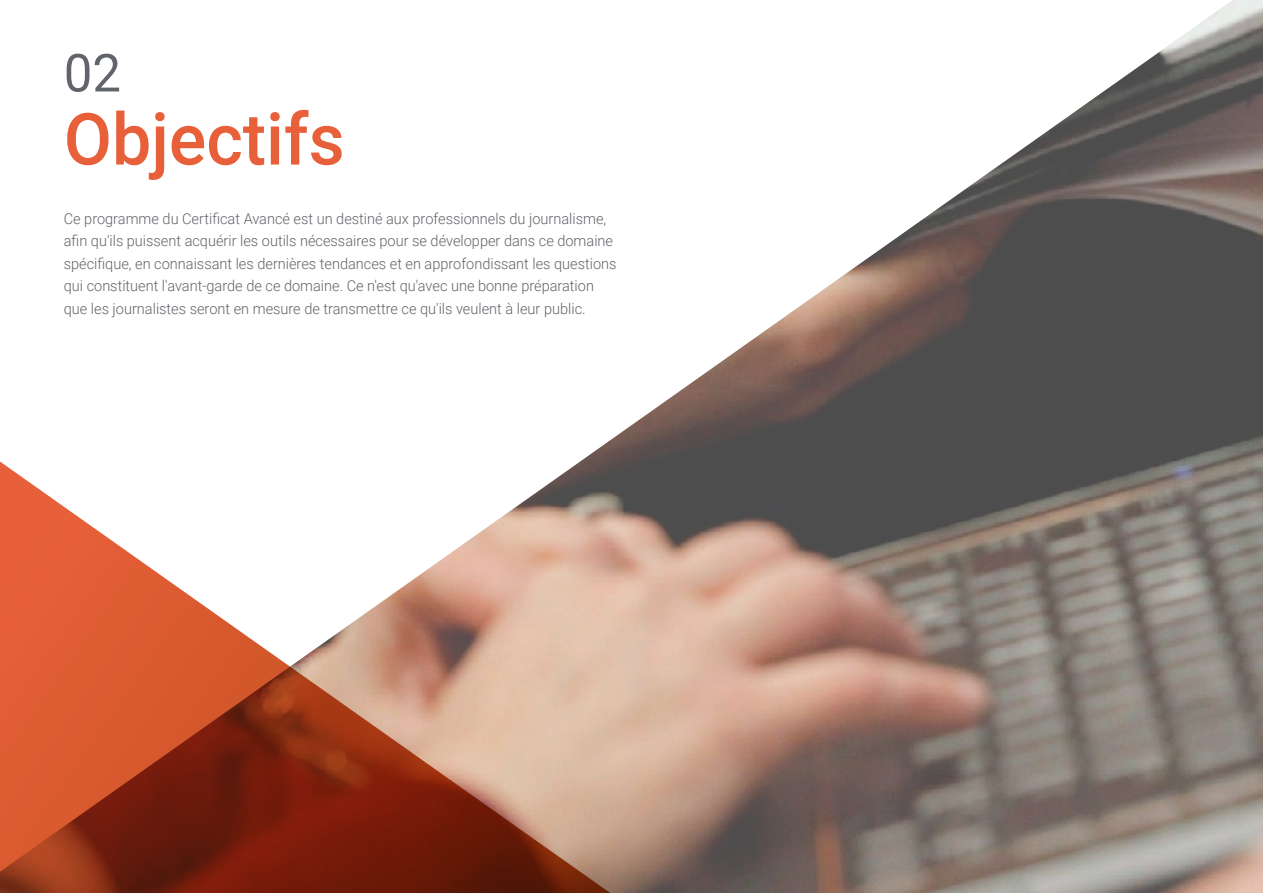
<style>
.page{position:relative;width:1263px;height:893px;background:#fff}
.page>*{position:absolute;margin:0;border:0;box-sizing:border-box;transform-origin:0 0}
.t1{font:500 72px "Roboto";color:#e7603a}
.t2{font:52.5px "Roboto";color:#61646a}
.t3{font:300 15px/22.5px "Roboto";color:#61646a}
</style>
<div class="page">
<img style="left:602px;top:0;width:661px;height:893px">
<svg style="left:0;top:446px;width:640px;height:447px"></svg>
<h2 class="t2" style="left:64px;top:36px;width:59px">02</h2>
<h1 class="t1" style="left:64px;top:89px;width:282px">Objectifs</h1>
<p class="t3" style="left:64px;top:207px;width:554px">Ce programme du Certificat Avancé est un destiné aux professionnels du journalisme, afin qu'ils puissent acquérir les outils nécessaires pour se développer dans ce domaine spécifique, en connaissant les dernières tendances et en approfondissant les questions qui constituent l'avant-garde de ce domaine. Ce n'est qu'avec une bonne préparation que les journalistes seront en mesure de transmettre ce qu'ils veulent à leur public.</p>
</div>
